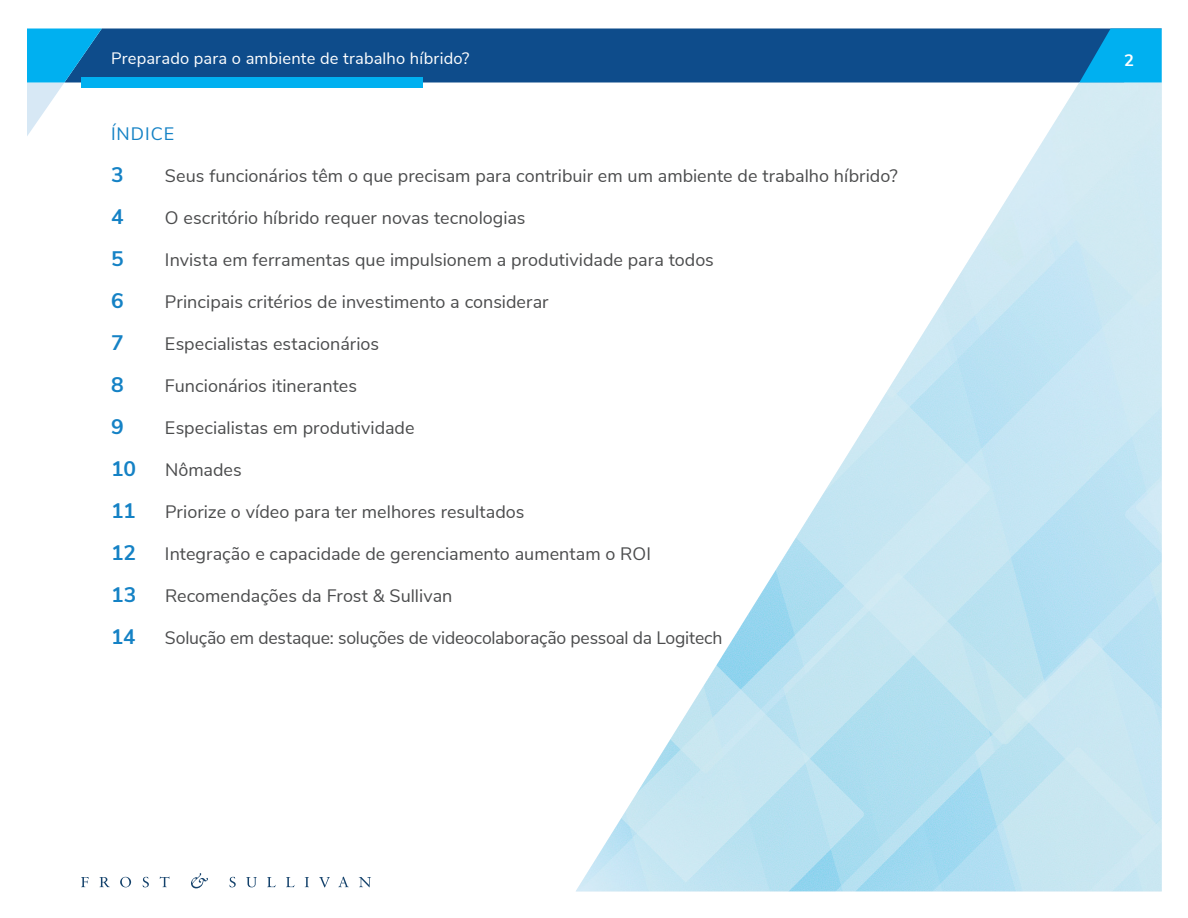
<style>
.page{position:relative;width:1188px;height:918px;background:#fff}
.page>*{position:absolute;margin:0;border:0;box-sizing:border-box;transform-origin:0 0}
.t1{font:700 21px "Nunito Sans";letter-spacing:-.01em;color:#1582c5}
.t2{font:18px "Nunito Sans";color:#4b4c4d}
.BR__TOC_Title{font:18px "Nunito Sans";letter-spacing:.055em;color:#1582c5}
.t3{font:16.5px "Nunito Sans";letter-spacing:.01em;color:#fff}
.t4{font:700 16.5px "Nunito Sans";color:#fff}
</style>
<div class="page">
<div style="left:102px;top:28px;width:1060px;height:54px;background:#0e4c8b"></div>
<img style="left:576px;top:82px;width:586px;height:809px">
<svg style="left:1079px;top:29px;width:83px;height:54px;background:#059ddc"></svg>
<svg style="left:27px;top:28px;width:75px;height:108px"></svg>
<div style="left:81px;top:77px;width:341px;height:11px;background:#00b0f0"></div>
<svg style="left:81px;top:877px;width:8px;height:10px"></svg>
<svg style="left:100px;top:877px;width:10px;height:10px"></svg>
<svg style="left:120px;top:877px;width:11px;height:10px"></svg>
<svg style="left:143px;top:877px;width:6px;height:10px"></svg>
<svg style="left:160px;top:877px;width:9px;height:10px"></svg>
<svg style="left:229px;top:877px;width:7px;height:10px"></svg>
<svg style="left:246px;top:877px;width:11px;height:10px"></svg>
<svg style="left:267px;top:877px;width:9px;height:10px"></svg>
<svg style="left:286px;top:877px;width:9px;height:10px"></svg>
<svg style="left:305px;top:877px;width:4px;height:10px"></svg>
<svg style="left:319px;top:877px;width:11px;height:10px"></svg>
<svg style="left:338px;top:877px;width:11px;height:10px"></svg>
<svg style="left:359px;top:877px;width:12px;height:10px"></svg>
<svg style="left:191px;top:873px;width:17px;height:15px"></svg>
<p class="t3" style="left:111px;top:47px;width:360px">Preparado para o ambiente de trabalho híbrido?</p>
<p class="t4" style="left:1124px;top:48px;width:11px">2</p>
<p class="BR__TOC_Title" style="left:111px;top:120px;width:65px">ÍNDICE</p>
<p class="t1" style="left:111px;top:159px;width:14px">3</p>
<p class="t2" style="left:165px;top:162px;width:734px">Seus funcionários têm o que precisam para contribuir em um ambiente de trabalho híbrido?</p>
<p class="t1" style="left:111px;top:201px;width:14px">4</p>
<p class="t2" style="left:165px;top:204px;width:362px">O escritório híbrido requer novas tecnologias</p>
<p class="t1" style="left:111px;top:243px;width:14px">5</p>
<p class="t2" style="left:165px;top:246px;width:550px">Invista em ferramentas que impulsionem a produtividade para todos</p>
<p class="t1" style="left:111px;top:285px;width:14px">6</p>
<p class="t2" style="left:165px;top:288px;width:385px">Principais critérios de investimento a considerar</p>
<p class="t1" style="left:111px;top:327px;width:14px">7</p>
<p class="t2" style="left:165px;top:330px;width:216px">Especialistas estacionários</p>
<p class="t1" style="left:111px;top:369px;width:14px">8</p>
<p class="t2" style="left:165px;top:372px;width:193px">Funcionários itinerantes</p>
<p class="t1" style="left:111px;top:411px;width:14px">9</p>
<p class="t2" style="left:165px;top:414px;width:251px">Especialistas em produtividade</p>
<p class="t1" style="left:111px;top:453px;width:26px">10</p>
<p class="t2" style="left:165px;top:456px;width:78px">Nômades</p>
<p class="t1" style="left:111px;top:495px;width:26px">11</p>
<p class="t2" style="left:165px;top:498px;width:361px">Priorize o vídeo para ter melhores resultados</p>
<p class="t1" style="left:111px;top:537px;width:27px">12</p>
<p class="t2" style="left:165px;top:540px;width:488px">Integração e capacidade de gerenciamento aumentam o ROI</p>
<p class="t1" style="left:111px;top:579px;width:27px">13</p>
<p class="t2" style="left:165px;top:582px;width:289px">Recomendações da Frost &amp; Sullivan</p>
<p class="t1" style="left:111px;top:621px;width:26px">14</p>
<p class="t2" style="left:165px;top:624px;width:559px">Solução em destaque: soluções de videocolaboração pessoal da Logitech</p>
</div>
